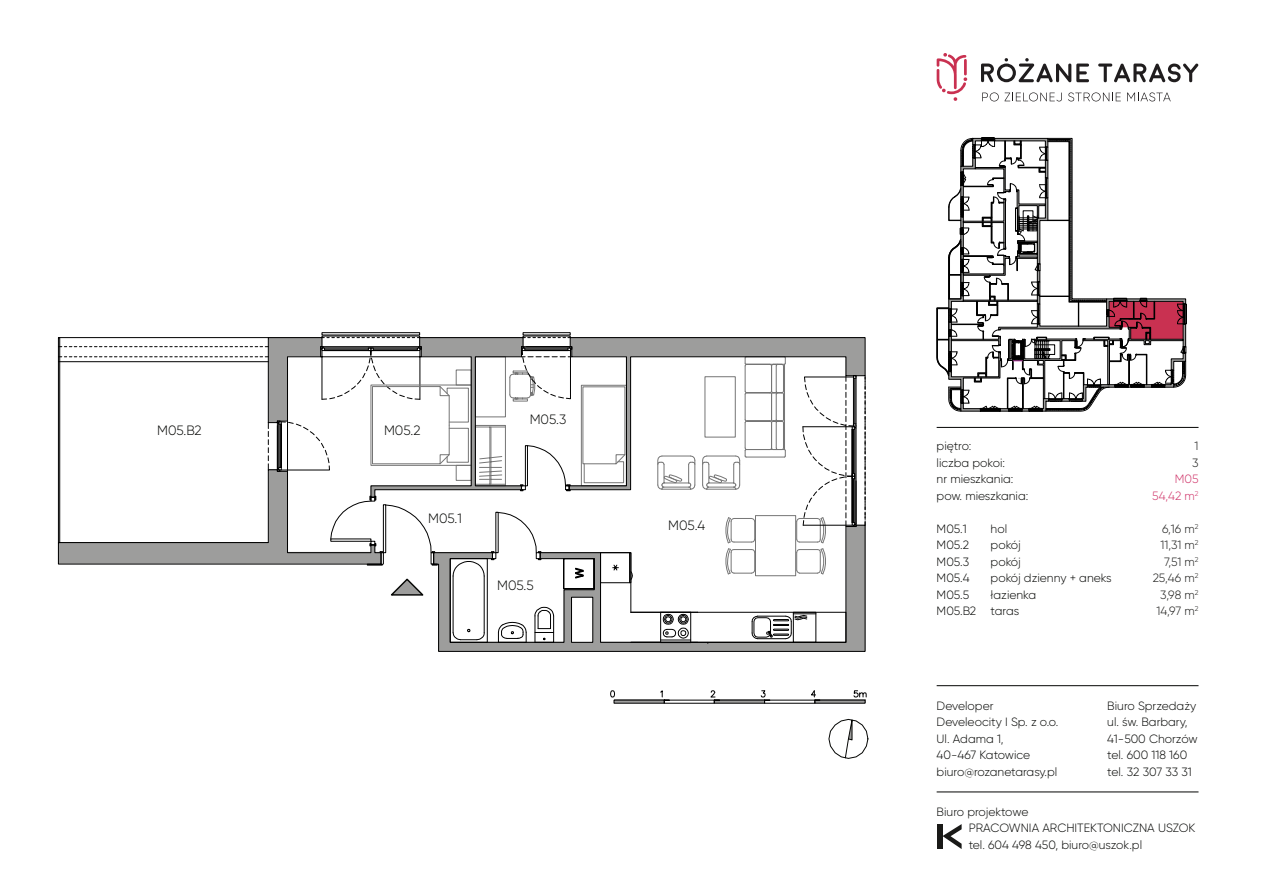
<style>
.page{position:relative;width:1263px;height:893px;background:#fff}
.page>*{position:absolute;margin:0;border:0;box-sizing:border-box;transform-origin:0 0}
.t1{font:300 13.5px "Gilroy";color:#040503}
.t2{font:300 12px/16.5px "Gilroy";color:#040503}
.t3{font:300 12px/16.5px "Gilroy";color:#1a1a18}
.t4{font:300 12px/16.5px "Gilroy";color:#cf3167;text-align:right}
</style>
<div class="page">
<svg style="left:828px;top:718px;width:40px;height:41px"></svg>
<svg style="left:982px;top:92px;width:80px;height:9px"></svg>
<svg style="left:1068px;top:92px;width:53px;height:9px"></svg>
<svg style="left:1127px;top:92px;width:44px;height:9px"></svg>
<svg style="left:1098px;top:64px;width:100px;height:18px"></svg>
<svg style="left:981px;top:58px;width:108px;height:24px"></svg>
<svg style="left:937px;top:53px;width:30px;height:48px"></svg>
<hr style="left:614px;top:699px;width:50px;height:3px;background:#9d9d9c">
<hr style="left:937px;top:427px;width:261px;height:1px;background:#040503">
<hr style="left:937px;top:685px;width:261px;height:1px;background:#040503">
<hr style="left:937px;top:792px;width:261px;height:1px;background:#040503">
<div style="left:937px;top:824px;width:5px;height:25px;background:#1a1a18"></div>
<svg style="left:942px;top:824px;width:19px;height:25px"></svg>
<svg style="left:438px;top:644px;width:428px;height:8px;background:#898988"></svg>
<div style="left:614px;top:700px;width:50px;height:3px;border:1px solid #000"></div>
<svg style="left:610px;top:690px;width:5px;height:7px"></svg>
<svg style="left:660px;top:690px;width:206px;height:13px"></svg>
<svg style="left:57px;top:337px;width:809px;height:307px"></svg>
<svg style="left:937px;top:138px;width:250px;height:274px"></svg>
<p class="t1" style="left:157px;top:422px;width:46px">M05.B2</p>
<p class="t1" style="left:384px;top:422px;width:38px">M05.2</p>
<p class="t1" style="left:428px;top:510px;width:35px">M05.1</p>
<p class="t1" style="left:530px;top:411px;width:38px">M05.3</p>
<p class="t1" style="left:497px;top:577px;width:38px">M05.5</p>
<p class="t1" style="left:668px;top:517px;width:39px">M05.4</p>
<p class="t2" style="left:937px;top:438px;width:93px">piętro:<br>liczba pokoi:<br>nr mieszkania: pow. mieszkania:</p>
<p class="t2" style="left:937px;top:520px;width:32px">M05.1</p>
<p class="t2" style="left:991px;top:520px;width:18px">hol</p>
<p class="t2" style="left:937px;top:537px;width:34px">M05.2</p>
<p class="t2" style="left:991px;top:537px;width:32px">pokój</p>
<p class="t2" style="left:937px;top:553px;width:34px">M05.3</p>
<p class="t2" style="left:991px;top:553px;width:32px">pokój</p>
<p class="t2" style="left:937px;top:570px;width:34px">M05.4</p>
<p class="t2" style="left:991px;top:570px;width:123px">pokój dzienny + aneks</p>
<p class="t2" style="left:937px;top:586px;width:34px">M05.5</p>
<p class="t2" style="left:937px;top:586px;width:101px;text-indent:54px">łazienka<br>M05.B2 taras</p>
<p class="t3" style="left:1192px;top:438px;width:8px">1<br>3</p>
<p class="t4" style="left:1152px;top:471px;width:48px">M05<br>54,42 m<sup>2</sup></p>
<p class="t3" style="left:1153px;top:520px;width:47px;text-align:right">6,16 m<sup>2<br></sup>11,31 m<sup>2<br></sup>7,51 m<sup>2<br></sup>25,46 m<sup>2<br></sup>3,98 m<sup>2<br></sup>14,97 m<sup>2</sup></p>
<p class="t2" style="left:937px;top:697px;width:123px">Developer<br>Develeocity I Sp. z o.o.<br>Ul. Adama 1,<br>40-467 Katowice biuro@rozanetarasy.pl</p>
<p class="t2" style="left:969px;top:803px;width:228px;text-indent:-32px">Biuro projektowe<br>PRACOWNIA ARCHITEKTONICZNA USZOK tel. 604 498 450, biuro@uszok.pl</p>
<p class="t2" style="left:1107px;top:697px;width:92px">Biuro Sprzedaży ul. św. Barbary,<br>41-500 Chorzów tel. 600 118 160 tel. 32 307 33 31</p>
</div>
